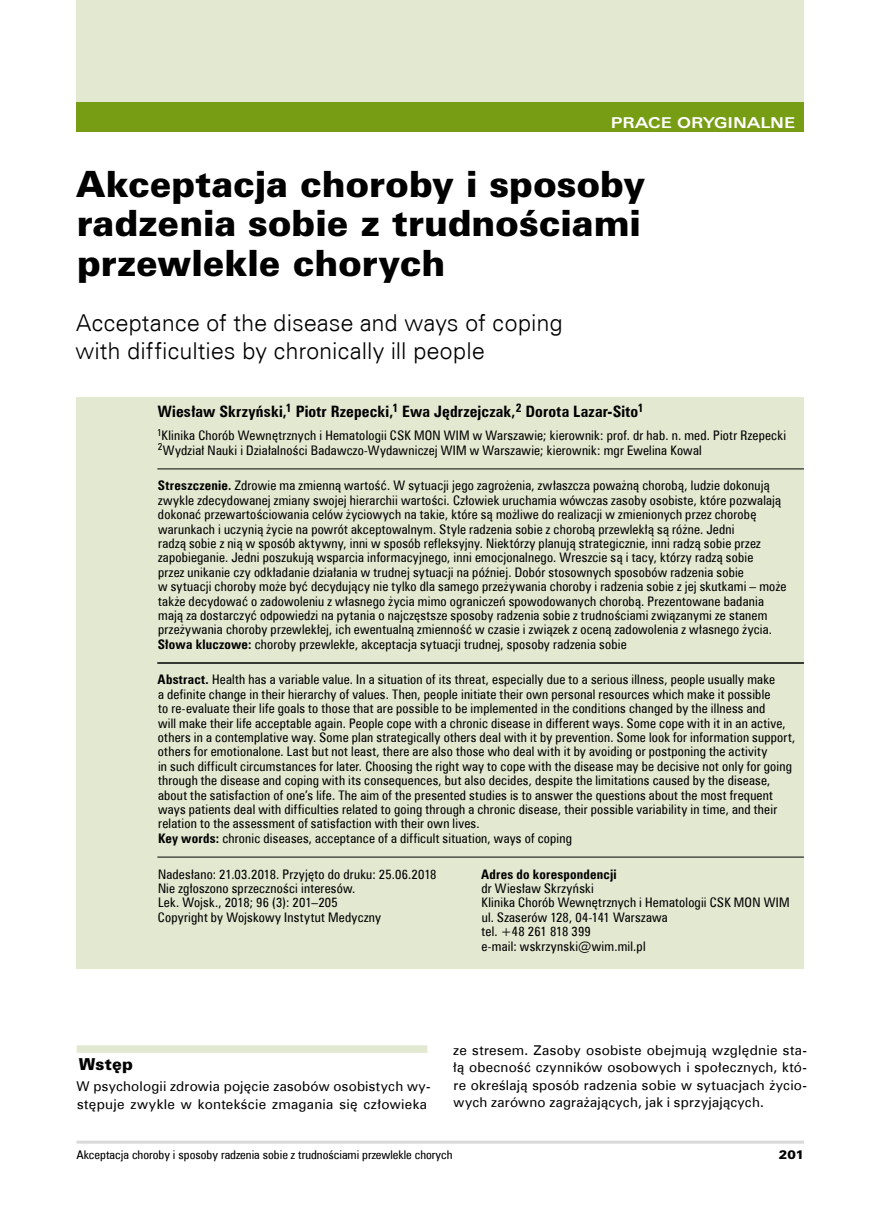
<style>
.page{position:relative;width:872px;height:1212px;background:#fff}
.page>*{position:absolute;margin:0;border:0;box-sizing:border-box;transform-origin:0 0}
.t1{font:33px/39.6px "Zurich Blk PL";letter-spacing:-.005em;color:#000}
.t2{font:23.25px/27.9px "Zurich Lt EU Normal";letter-spacing:-.005em;color:#000}
.t3{font:15.75px "Zurich Cn EU Bold";letter-spacing:.01em;color:#000}
.t4{font:15px "Zurich Ex EU Bold";letter-spacing:.015em;color:#fff}
.t5{font:15px "Zurich Blk PL";letter-spacing:.01em;color:#000}
.t6{font:13.5px/17.2px "Zurich EU";letter-spacing:.015em;color:#000}
.t7{font:13.2px/14.4px "Zurich Cn EU Normal";letter-spacing:.015em;color:#000}
.t8{font:13.2px "Zurich Cn EU Bold";letter-spacing:.015em;color:#000}
.t9{font:12px "Zurich Cn EU Normal";color:#000;scale:1.04 1}
.t10{font:11.25px "Zurich Blk PL";color:#000;scale:1.04 1}
.s1{font-family:"Zurich Cn EU Bold"}
</style>
<div class="page">
<div style="left:77px;top:0;width:727px;height:132px;background:#e3e9d1"></div>
<hr style="left:77px;top:1140px;width:727px;height:3px;background:#d9d9da">
<div style="left:77px;top:102px;width:727px;height:30px;background:#779d14"></div>
<div style="left:77px;top:1045px;width:350px;height:8px;background:#e3e9d1"></div>
<div style="left:77px;top:397px;width:727px;height:572px;background:#e3e9d1"></div>
<hr style="left:157px;top:469px;width:647px;height:1px;background:#000">
<hr style="left:157px;top:663px;width:647px;height:1px;background:#000">
<hr style="left:157px;top:857px;width:647px;height:1px;background:#000">
<p class="t4" style="left:611px;top:113px;width:186px">PRACE ORYGINALNE</p>
<h1 class="t1" style="left:76px;top:164px;width:571px">Akceptacja choroby i sposoby radzenia sobie z trudnościami przewlekle chorych</h1>
<h2 class="t2" style="left:75px;top:309px;width:489px">Acceptance of the disease and ways of coping with difficulties by chronically ill people</h2>
<p class="t3" style="left:158px;top:402px;width:487px">Wiesław Skrzyński,<sup>1</sup> Piotr Rzepecki,<sup>1</sup> Ewa Jędrzejczak,<sup>2</sup> Dorota Lazar‑Sito<sup>1</sup></p>
<p class="t7" style="left:157px;top:428px;width:630px"><sup>1</sup>Klinika Chorób Wewnętrznych i Hematologii CSK MON WIM w Warszawie; kierownik: prof. dr hab. n. med. Piotr Rzepecki<br><sup>2</sup>Wydział Nauki i Działalności Badawczo‑Wydawniczej WIM w Warszawie; kierownik: mgr Ewelina Kowal</p>
<p class="t7" style="left:158px;top:478px;width:630px"><span class="s1">Streszczenie.</span> Zdrowie ma zmienną wartość. W sytuacji jego zagrożenia, zwłaszcza poważną chorobą, ludzie dokonują zwykle zdecydowanej zmiany swojej hierarchii wartości. Człowiek uruchamia wówczas zasoby osobiste, które pozwalają dokonać przewartościowania celów życiowych na takie, które są możliwe do realizacji w zmienionych przez chorobę warunkach i uczynią życie na powrót akceptowalnym. Style radzenia sobie z chorobą przewlekłą są różne. Jedni<br>radzą sobie z nią w sposób aktywny, inni w sposób refleksyjny. Niektórzy planują strategicznie, inni radzą sobie przez zapobieganie. Jedni poszukują wsparcia informacyjnego, inni emocjonalnego. Wreszcie są i tacy, którzy radzą sobie<br>przez unikanie czy odkładanie działania w trudnej sytuacji na później. Dobór stosownych sposobów radzenia sobie<br>w sytuacji choroby może być decydujący nie tylko dla samego przeżywania choroby i radzenia sobie z jej skutkami – może także decydować o zadowoleniu z własnego życia mimo ograniczeń spowodowanych chorobą. Prezentowane badania mają za dostarczyć odpowiedzi na pytania o najczęstsze sposoby radzenia sobie z trudnościami związanymi ze stanem przeżywania choroby przewlekłej, ich ewentualną zmienność w czasie i związek z oceną zadowolenia z własnego życia.<br><span class="s1">Słowa kluczowe:</span> choroby przewlekłe, akceptacja sytuacji trudnej, sposoby radzenia sobie</p>
<p class="t7" style="left:157px;top:673px;width:639px"><span class="s1">Abstract.</span> Health has a variable value. In a situation of its threat, especially due to a serious illness, people usually make<br>a definite change in their hierarchy of values. Then, people initiate their own personal resources which make it possible<br>to re‑evaluate their life goals to those that are possible to be implemented in the conditions changed by the illness and<br>will make their life acceptable again. People cope with a chronic disease in different ways. Some cope with it in an active, others in a contemplative way. Some plan strategically others deal with it by prevention. Some look for information support, others for emotionalone. Last but not least, there are also those who deal with it by avoiding or postponing the activity<br>in such difficult circumstances for later. Choosing the right way to cope with the disease may be decisive not only for going through the disease and coping with its consequences, but also decides, despite the limitations caused by the disease, about the satisfaction of one’s life. The aim of the presented studies is to answer the questions about the most frequent ways patients deal with difficulties related to going through a chronic disease, their possible variability in time, and their relation to the assessment of satisfaction with their own lives.<br><span class="s1">Key words:</span> chronic diseases, acceptance of a difficult situation, ways of coping</p>
<p class="t7" style="left:158px;top:867px;width:280px">Nadesłano: 21.03.2018. Przyjęto do druku: 25.06.2018<br>Nie zgłoszono sprzeczności interesów.<br>Lek. Wojsk., 2018; 96 (3): 201–205<br>Copyright by Wojskowy Instytut Medyczny</p>
<p class="t8" style="left:481px;top:866px;width:137px">Adres do korespondencji</p>
<p class="t7" style="left:481px;top:881px;width:309px">dr Wiesław Skrzyński<br>Klinika Chorób Wewnętrznych i Hematologii CSK MON WIM ul. Szaserów 128, 04-141 Warszawa<br>tel. +48 261 818 399<br>e‑mail: wskrzynski@wim.mil.pl</p>
<p class="t5" style="left:79px;top:1054px;width:56px">Wstęp</p>
<p class="t6" style="left:77px;top:1078px;width:355px">W psychologii zdrowia pojęcie zasobów osobistych wy&shy;stępuje zwykle w kontekście zmagania się człowieka</p>
<p class="t6" style="left:453px;top:1041px;width:355px;text-align:justify">ze stresem. Zasoby osobiste obejmują względnie sta&shy;łą obecność czynników osobowych i społecznych, któ&shy;re określają sposób radzenia sobie w sytuacjach życio&shy;wych zarówno zagrażających, jak i sprzyjających.</p>
<p class="t9" style="left:77px;top:1147px;width:363px">Akceptacja choroby i sposoby radzenia sobie z trudnościami przewlekle chorych</p>
<p class="t10" style="left:778px;top:1147px;width:26px">201</p>
</div>
